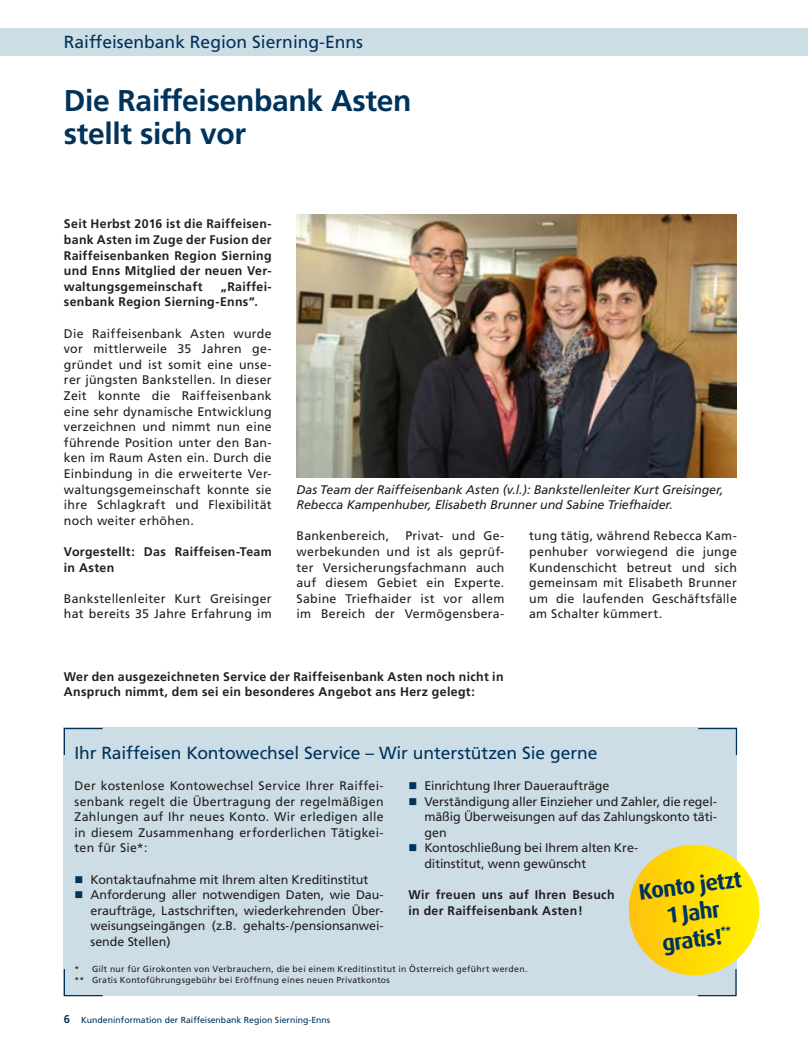
<style>
.page{position:relative;width:808px;height:1053px;background:#fff}
.page>*{position:absolute;margin:0;border:0;box-sizing:border-box;transform-origin:0 0}
.t1{font:700 30px/32.5px "Frutiger";letter-spacing:-.01em;color:#00335c}
.t2{font:700 22.5px/27px "Dax Pro";color:#00335c;text-align:center}
.t3{font:17.5px "Frutiger";color:#00335c}
.t4{font:12.5px/15.6px "Frutiger";color:#231f20;text-align:justify}
.t5{font:700 12.5px/15.6px "Frutiger";letter-spacing:.025em;color:#231f20}
.t6{font:italic 12.5px/15.6px "Frutiger";letter-spacing:-.01em;color:#231f20}
.t7{font:12.5px/15.6px "Frutiger";letter-spacing:.02em;color:#231f20}
.t8{font:8.75px/10.5px "Frutiger";letter-spacing:.035em;color:#231f20}
.t9{font:8.75px "Frutiger";color:#00335c}
.s1{font-weight:700;font-size:11.25px}
</style>
<div class="page">
<div style="left:0;top:28px;width:808px;height:28px;background:#cddde6"></div>
<img style="left:297px;top:214px;width:439px;height:263px">
<div style="left:64px;top:727px;width:673px;height:269px;background:#cddde6"></div>
<svg style="left:63px;top:727px;width:40px;height:29px"></svg>
<svg style="left:698px;top:727px;width:40px;height:29px"></svg>
<svg style="left:63px;top:967px;width:40px;height:29px"></svg>
<svg style="left:628px;top:844px;width:132px;height:152px"></svg>
<h3 class="t3" style="left:64px;top:32px;width:301px">Raiffeisenbank Region Sierning-Enns</h3>
<h1 class="t1" style="left:64px;top:85px;width:349px">Die Raiffeisenbank Asten stellt sich vor</h1>
<p class="t5" style="left:64px;top:216px;width:209px;text-align:justify">Seit Herbst 2016 ist die Raiffeisen&shy;bank Asten im Zuge der Fusion der Raiffeisenbanken Region Sierning und Enns Mitglied der neuen Ver&shy;waltungsgemeinschaft</p>
<p class="t5" style="left:64px;top:278px;width:209px;text-indent:157px">„Raiffei&shy;senbank Region Sierning-Enns“.</p>
<p class="t4" style="left:64px;top:325px;width:209px">Die Raiffeisenbank Asten wurde vor mittlerweile 35 Jahren ge&shy;gründet und ist somit eine unse&shy;rer jüngsten Bankstellen. In dieser Zeit konnte die Raiffeisenbank eine sehr dynamische Entwicklung verzeichnen und nimmt nun eine führende Position unter den Ban&shy;ken im Raum Asten ein. Durch die Einbindung in die erweiterte Ver&shy;waltungsgemeinschaft konnte sie ihre Schlagkraft und Flexibilität noch weiter erhöhen.</p>
<p class="t5" style="left:64px;top:543px;width:209px">Vorgestellt: Das Raiffeisen-Team in Asten</p>
<p class="t7" style="left:64px;top:590px;width:209px">Bankstellenleiter Kurt Greisinger hat bereits 35 Jahre Erfahrung im</p>
<p class="t6" style="left:297px;top:481px;width:429px">Das Team der Raiffeisenbank Asten (v.l.): Bankstellenleiter Kurt Greisinger,<br>Rebecca Kampenhuber, Elisabeth Brunner und Sabine Triefhaider.</p>
<p class="t4" style="left:297px;top:528px;width:209px;text-indent:109px">Privat- und Ge&shy;werbekunden und ist als geprüf&shy;ter Versicherungsfachmann auch auf diesem Gebiet ein Experte.<br>Sabine Triefhaider ist vor allem im Bereich der Vermögensbera-</p>
<p class="t4" style="left:529px;top:528px;width:209px">tung tätig, während Rebecca Kam&shy;penhuber vorwiegend die junge Kundenschicht betreut und sich gemeinsam mit Elisabeth Brunner um die laufenden Geschäftsfälle am Schalter kümmert.</p>
<p class="t7" style="left:297px;top:528px;width:94px">Bankenbereich,</p>
<p class="t5" style="left:64px;top:668px;width:441px">Wer den ausgezeichneten Service der Raiffeisenbank Asten noch nicht in<br>Anspruch nimmt, dem sei ein besonderes Angebot ans Herz gelegt:</p>
<h3 class="t3" style="left:74px;top:743px;width:525px">Ihr Raiffeisen Kontowechsel Service – Wir unterstützen Sie gerne</h3>
<p class="t4" style="left:75px;top:777px;width:311px">Der kostenlose Kontowechsel Service Ihrer Raiffei&shy;senbank regelt die Übertragung der regelmäßigen Zahlungen auf Ihr neues Konto. Wir erledigen alle in diesem Zusammenhang erforderlichen Tätigkei&shy;ten für Sie*:</p>
<p class="t4" style="left:90px;top:871px;width:295px;text-align:left">Kontaktaufnahme mit Ihrem alten Kreditinstitut Anforderung aller notwendigen Daten, wie Dau&shy;eraufträge, Lastschriften, wiederkehrenden Über&shy;weisungseingängen (z.B. gehalts-/pensionsanwei&shy;sende Stellen)</p>
<p class="t4" style="left:424px;top:777px;width:294px;text-align:left">Einrichtung Ihrer Daueraufträge<br>Verständigung aller Einzieher und Zahler, die regel&shy;mäßig Überweisungen auf das Zahlungskonto täti&shy;gen<br>Kontoschließung bei Ihrem alten Kre-<br>ditinstitut, wenn gewünscht</p>
<p class="t5" style="left:408px;top:886px;width:208px">Wir freuen uns auf Ihren Besuch in der Raiffeisenbank Asten!</p>
<h2 class="t2" style="left:637px;top:878px;width:105px;rotate:-7deg">Konto jetzt<br>1 Jahr gratis!<sup>**</sup></h2>
<p class="t8" style="left:75px;top:964px;width:454px">* Gilt nur für Girokonten von Verbrauchern, die bei einem Kreditinstitut in Österreich geführt werden. ** Gratis Kontoführungsgebühr bei Eröffnung eines neuen Privatkontos</p>
<p class="t9" style="left:64px;top:1014px;width:268px"><span class="s1">6</span> Kundeninformation der Raiffeisenbank Region Sierning-Enns</p>
</div>
